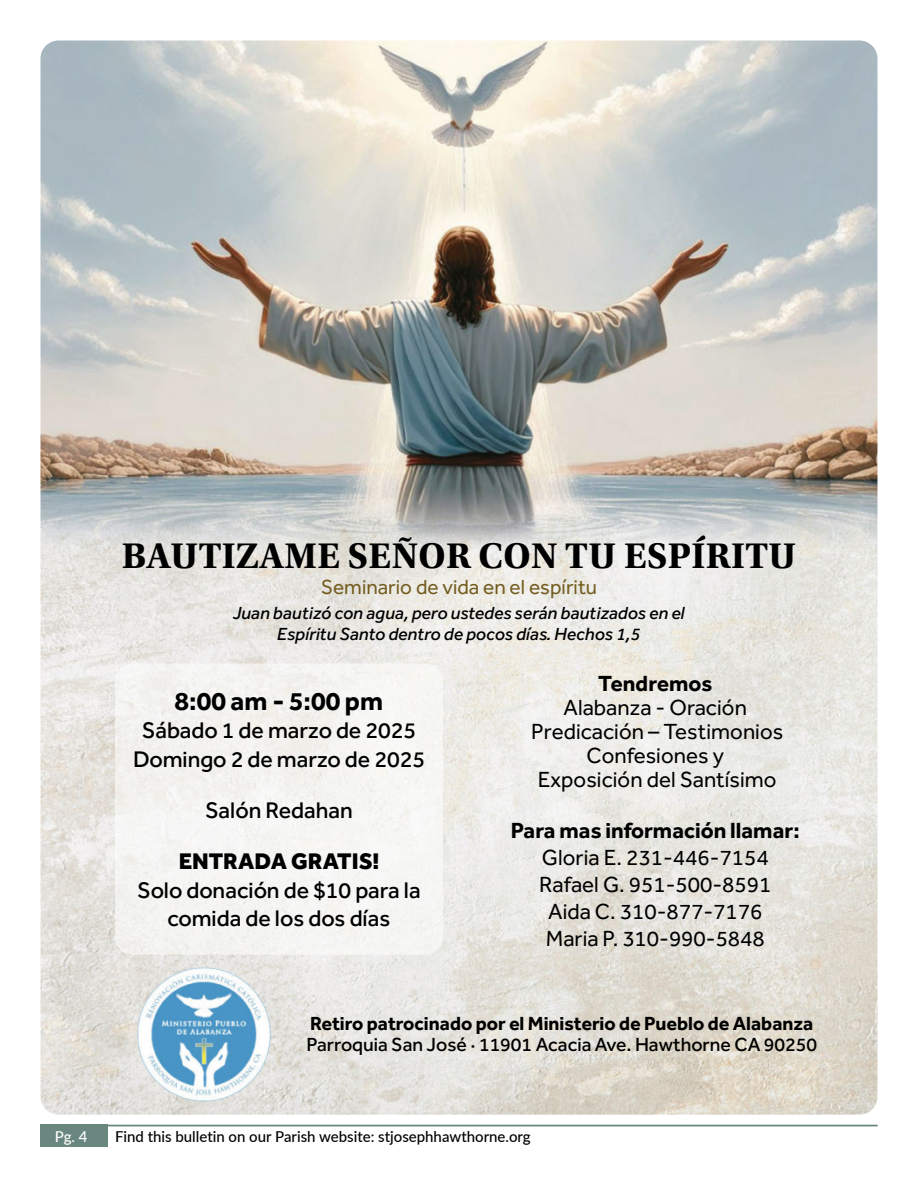
<style>
.page{position:relative;width:918px;height:1188px;background:#fff}
.page>*{position:absolute;margin:0;border:0;box-sizing:border-box;transform-origin:0 0}
.t1{font:700 37.5px "Utopia Std";letter-spacing:.01em;color:#000}
.t2{font:700 26.85px "Effra CC";color:#000}
.t3{font:500 23.25px/28.5px "Effra CC";color:#000;text-align:center}
.t4{font:800 23.25px "Effra CC";color:#000}
.t5{font:22.5px/24px "Effra CC";color:#000;text-align:center}
.t6{font:700 22.5px "Effra CC";color:#000}
.t7{font:21px "Effra CC";color:#735c1e}
.t8{font:700 19.5px "Effra CC";color:#000}
.t9{font:500 19.5px "Effra CC";color:#000}
.t10{font:italic 500 18px/21px "Effra CC";color:#000;text-align:center}
.t11{font:500 15px "Chvnwc Lato";color:#000}
.t12{font:500 15px "Vcyjyk Lato";color:#fff}
</style>
<div class="page">
<div style="left:40px;top:1125px;width:68px;height:22px;background:#69877f"></div>
<hr style="left:108px;top:1125px;width:770px;height:1px;background:#69877f">
<img style="left:40px;top:40px;width:838px;height:1075px">
<div style="left:115px;top:663px;width:328px;height:292px;background:#f5f5f3;border-radius:18px"></div>
<img style="left:123px;top:966px;width:166px;height:136px">
<h1 class="t1" style="left:122px;top:534px;width:676px">BAUTIZAME SEÑOR CON TU ESPÍRITU</h1>
<p class="t7" style="left:321px;top:574px;width:278px">Seminario de vida en el espíritu</p>
<p class="t10" style="left:233px;top:604px;width:453px">Juan bautizó con agua, pero ustedes serán bautizados en el<br>Espíritu Santo dentro de pocos días. Hechos 1,5</p>
<p class="t2" style="left:175px;top:683px;width:210px">8:00 am - 5:00 pm</p>
<p class="t3" style="left:133px;top:719px;width:293px">Sábado 1 de marzo de 2025<br>Domingo 2 de marzo de 2025</p>
<p class="t3" style="left:205px;top:798px;width:149px">Salón Redahan</p>
<p class="t4" style="left:179px;top:845px;width:202px">ENTRADA GRATIS!</p>
<p class="t3" style="left:137px;top:878px;width:285px">Solo donación de $10 para la comida de los dos días</p>
<p class="t6" style="left:598px;top:669px;width:115px">Tendremos</p>
<p class="t5" style="left:531px;top:698px;width:254px">Alabanza - Oración<br>Predicación – Testimonios<br>Confesiones y<br>Exposición del Santísimo</p>
<p class="t6" style="left:511px;top:816px;width:291px">Para mas información llamar:</p>
<p class="t5" style="left:539px;top:847px;width:234px;line-height:27px">Gloria E. 231-446-7154<br>Rafael G. 951-500-8591<br>Aida C. 310-877-7176<br>Maria P. 310-990-5848</p>
<p class="t8" style="left:310px;top:1011px;width:505px">Retiro patrocinado por el Ministerio de Pueblo de Alabanza</p>
<p class="t9" style="left:306px;top:1032px;width:512px">Parroquia San José · 11901 Acacia Ave. Hawthorne CA 90250</p>
<p class="t12" style="left:55px;top:1126px;width:34px">Pg. 4</p>
<p class="t11" style="left:115px;top:1126px;width:417px">Find this bulletin on our Parish website: stjosephhawthorne.org</p>
</div>
